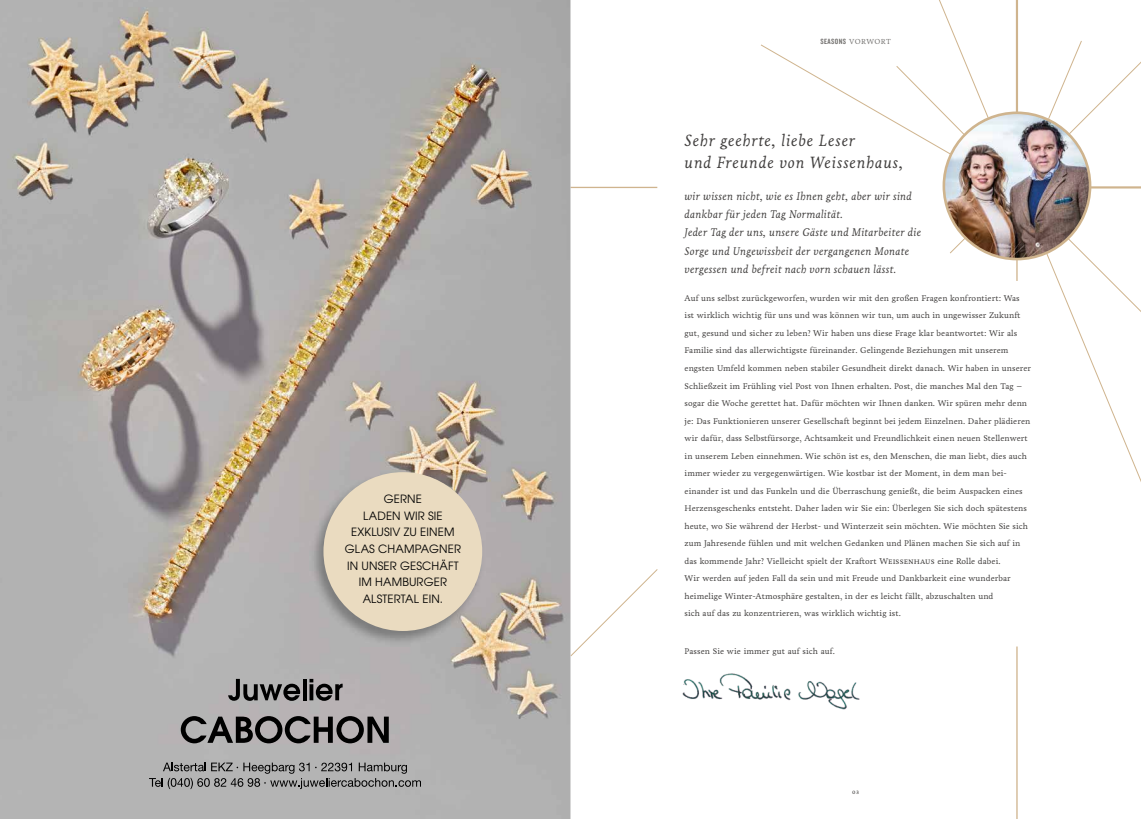
<style>
.page{position:relative;width:1141px;height:819px;background:#fff}
.page>*{position:absolute;margin:0;border:0;box-sizing:border-box;transform-origin:0 0}
.t1{font:italic 16.62px/21px "Livory";letter-spacing:.04em;color:#403e3d}
.t2{font:italic 11.38px/18.4px "Livory";letter-spacing:.015em;color:#403e3d}
.t3{font:11.38px/16.6px "Te X Gyre Adventor";letter-spacing:.015em;color:#000;text-align:center}
.t4{font:8.49px/17.5px "Livory";letter-spacing:.01em;color:#403e3d}
.t5{font:7.88px "Knockout 49 Liteweight";letter-spacing:.05em;color:#767472}
.t6{font:6.39px "Livory";color:#403e3d}
.s1{font-family:"Livory";font-size:7.44px}
</style>
<div class="page">
<hr style="left:1090px;top:186px;width:51px;height:2px;background:#cfb48e">
<hr style="left:570px;top:187px;width:87px;height:1px;background:#cfb48e">
<hr style="left:1016px;top:0;width:2px;height:113px;background:#cfb48e">
<hr style="left:1016px;top:646px;width:2px;height:173px;background:#cfb48e">
<hr style="left:1016px;top:259px;width:2px;height:22px;background:#cfb48e">
<svg style="left:950px;top:236px;width:17px;height:18px"></svg>
<svg style="left:570px;top:568px;width:88px;height:89px"></svg>
<img style="left:944px;top:113px;width:146px;height:146px;border-radius:73px">
<div style="left:943px;top:111px;width:148px;height:149px;border:3px solid #cfb48e;border-radius:50%"></div>
<svg style="left:1046px;top:253px;width:95px;height:229px"></svg>
<svg style="left:761px;top:0;width:228px;height:154px"></svg>
<svg style="left:1048px;top:41px;width:93px;height:94px"></svg>
<img style="left:682px;top:673px;width:178px;height:36px">
<img style="left:0;top:0;width:570px;height:819px">
<svg style="left:228px;top:678px;width:72px;height:22px;background:#707070"></svg>
<hr style="left:303px;top:678px;width:3px;height:22px;background:#000">
<svg style="left:309px;top:678px;width:34px;height:22px"></svg>
<svg style="left:181px;top:716px;width:208px;height:27px;background:#666465"></svg>
<svg style="left:149px;top:762px;width:272px;height:27px;background:#939393"></svg>
<img style="left:310px;top:471px;width:175px;height:175px">
<div style="left:323px;top:472px;width:159px;height:159px;background:#eadbc0;border-radius:50%"></div>
<h2 class="t3" style="left:345px;top:490px;width:118px">GERNE<br>LADEN WIR SIE<br>EXKLUSIV ZU EINEM<br>GLAS CHAMPAGNER<br>IN UNSER GESCHÄFT<br>IM HAMBURGER<br>ALSTERTAL EIN.</h2>
<p class="t5" style="left:820px;top:36px;width:72px">SEASONS <span class="s1">VORWORT</span></p>
<h1 class="t1" style="left:685px;top:130px;width:220px">Sehr geehrte, liebe Leser<br>und Freunde von Weissenhaus,</h1>
<h2 class="t2" style="left:685px;top:187px;width:238px">wir wissen nicht, wie es Ihnen geht, aber wir sind dankbar für jeden Tag Normalität.<br>Jeder Tag der uns, unsere Gäste und Mitarbeiter die Sorge und Ungewissheit der vergangenen Monate vergessen und befreit nach vorn schauen lässt.</h2>
<p class="t4" style="left:685px;top:289px;width:348px">Auf uns selbst zurückgeworfen, wurden wir mit den großen Fragen konfrontiert: Was ist wirklich wichtig für uns und was können wir tun, um auch in ungewisser Zukunft gut, gesund und sicher zu leben? Wir haben uns diese Frage klar beantwortet: Wir als Familie sind das allerwichtigste füreinander. Gelingende Beziehungen mit unserem engsten Umfeld kommen neben stabiler Gesundheit direkt danach. Wir haben in unserer Schließzeit im Frühling viel Post von Ihnen erhalten. Post, die manches Mal den Tag – sogar die Woche gerettet hat. Dafür möchten wir Ihnen danken. Wir spüren mehr denn je: Das Funktionieren unserer Gesellschaft beginnt bei jedem Einzelnen. Daher plädieren wir dafür, dass Selbstfürsorge, Achtsamkeit und Freundlichkeit einen neuen Stellenwert in unserem Leben einnehmen. Wie schön ist es, den Menschen, die man liebt, dies auch immer wieder zu vergegenwärtigen. Wie kostbar ist der Moment, in dem man bei&shy;einander ist und das Funkeln und die Überraschung genießt, die beim Auspacken eines Herzensgeschenks entsteht. Daher laden wir Sie ein: Überlegen Sie sich doch spätestens heute, wo Sie während der Herbst- und Winterzeit sein möchten. Wie möchten Sie sich zum Jahresende fühlen und mit welchen Gedanken und Plänen machen Sie sich auf in das kommende Jahr? Vielleicht spielt der Kraftort Weissenhaus eine Rolle dabei.<br>Wir werden auf jeden Fall da sein und mit Freude und Dankbarkeit eine wunderbar heimelige Winter-Atmosphäre gestalten, in der es leicht fällt, abzuschalten und<br>sich auf das zu konzentrieren, was wirklich wichtig ist.</p>
<p class="t4" style="left:685px;top:642px;width:152px">Passen Sie wie immer gut auf sich auf.</p>
<p class="t6" style="left:852px;top:788px;width:9px">03</p>
</div>
